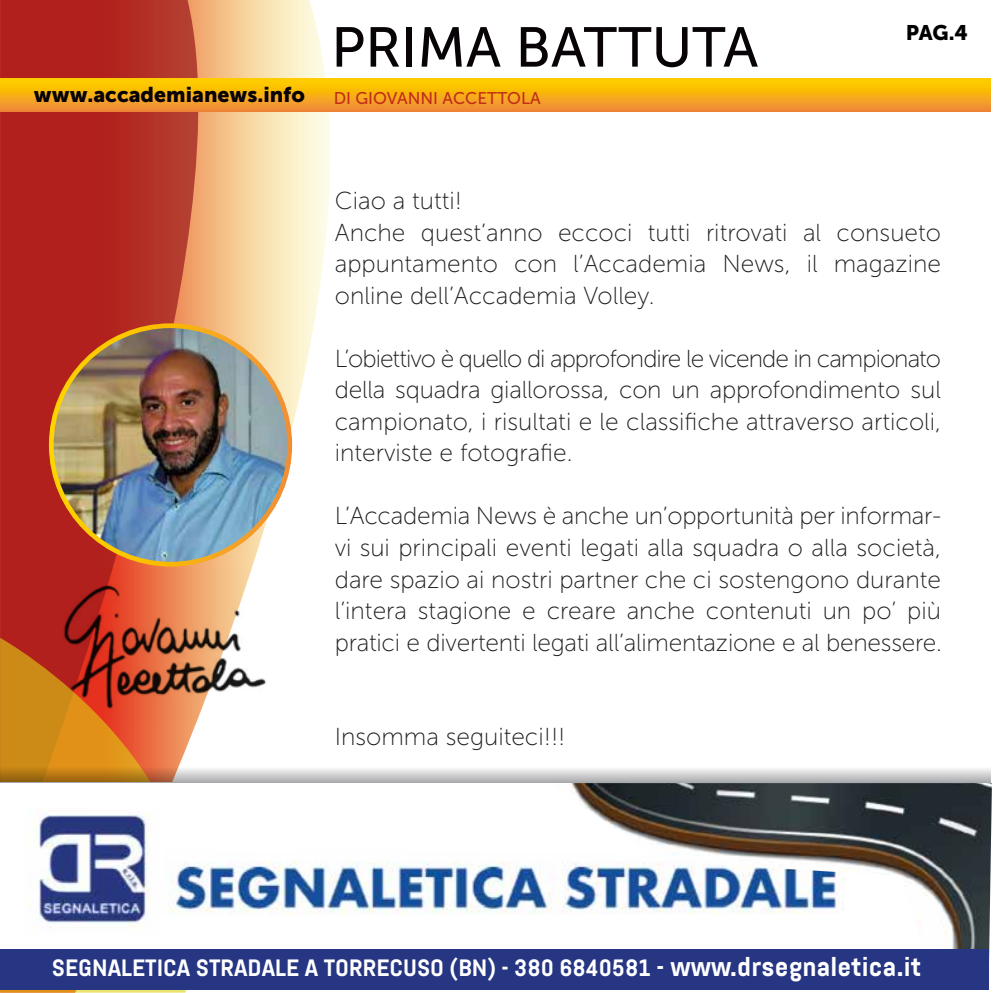
<style>
.page{position:relative;width:993px;height:993px;background:#fff}
.page>*{position:absolute;margin:0;border:0;box-sizing:border-box;transform-origin:0 0}
.t1{font:56px "Museo Sans 500";color:#070306}
.t2{font:24.5px/31.5px "Museo Sans 100";color:#1d1d1b;text-align:justify}
.t3{font:700 23.62px "Abel Pro";color:#fff}
.t4{font:21.18px "Museo Sans 900";color:#070306}
.t5{font:21px "Museo Sans 900";color:#000}
.t6{font:16.8px "Museo Sans 500";color:#c12d18}
.s1{font-size:25.38px}
.s2{font-size:27.3px}
</style>
<div class="page">
<svg style="left:193px;top:0;width:223px;height:990px"></svg>
<svg style="left:0;top:0;width:198px;height:766px;fill:#b1201c"></svg>
<svg style="left:0;top:637px;width:193px;height:355px"></svg>
<div style="left:0;top:781px;width:988px;height:208px;background:#fff"></div>
<div style="left:0;top:79px;width:989px;height:32px;background:linear-gradient(to bottom,#ffd400,#f08c37)"></div>
<img style="left:37px;top:568px;width:238px;height:153px">
<svg style="left:0;top:766px;width:989px;height:15px"></svg>
<img style="left:49px;top:323px;width:243px;height:243px">
<img style="left:169px;top:861px;width:378px;height:54px">
<img style="left:547px;top:782px;width:444px;height:183px">
<div style="left:0;top:948px;width:988px;height:41px;background:#263682"></div>
<img style="left:29px;top:814px;width:121px;height:115px">
<h1 class="t1" style="left:331px;top:17px;width:428px">PRIMA BATTUTA</h1>
<p class="t4" style="left:34px;top:82px;width:272px">www.accademianews.info</p>
<p class="t6" style="left:333px;top:89px;width:208px">DI GIOVANNI ACCETTOLA</p>
<p class="t5" style="left:905px;top:20px;width:64px">PAG.4</p>
<p class="t2" style="left:335px;top:185px;width:607px;text-align:left">Ciao a tutti!<br>Anche quest’anno eccoci tutti ritrovati al consueto appuntamento con l’Accademia News, il magazine online dell’Accademia Volley.</p>
<p class="t2" style="left:335px;top:343px;width:607px">L’obiettivo è quello di approfondire le vicende in campionato della squadra giallorossa, con un approfondimento sul campionato, i risultati e le classifiche attraverso articoli, interviste e fotografie.</p>
<p class="t2" style="left:335px;top:500px;width:608px">L’Accademia News è anche un’opportunità per informar&shy;vi sui principali eventi legati alla squadra o alla società, dare spazio ai nostri partner che ci sostengono durante l’intera stagione e creare anche contenuti un po’ più pratici e divertenti legati all’alimentazione e al benessere.</p>
<p class="t2" style="left:335px;top:721px;width:232px">Insomma seguiteci!!!</p>
<p class="t3" style="left:52px;top:950px;width:870px">SEGNALETICA STRADALE A TORRECUSO (BN) - 380 6840581 <span class="s1">-</span> <span class="s2">www.drsegnaletica.it</span></p>
</div>
